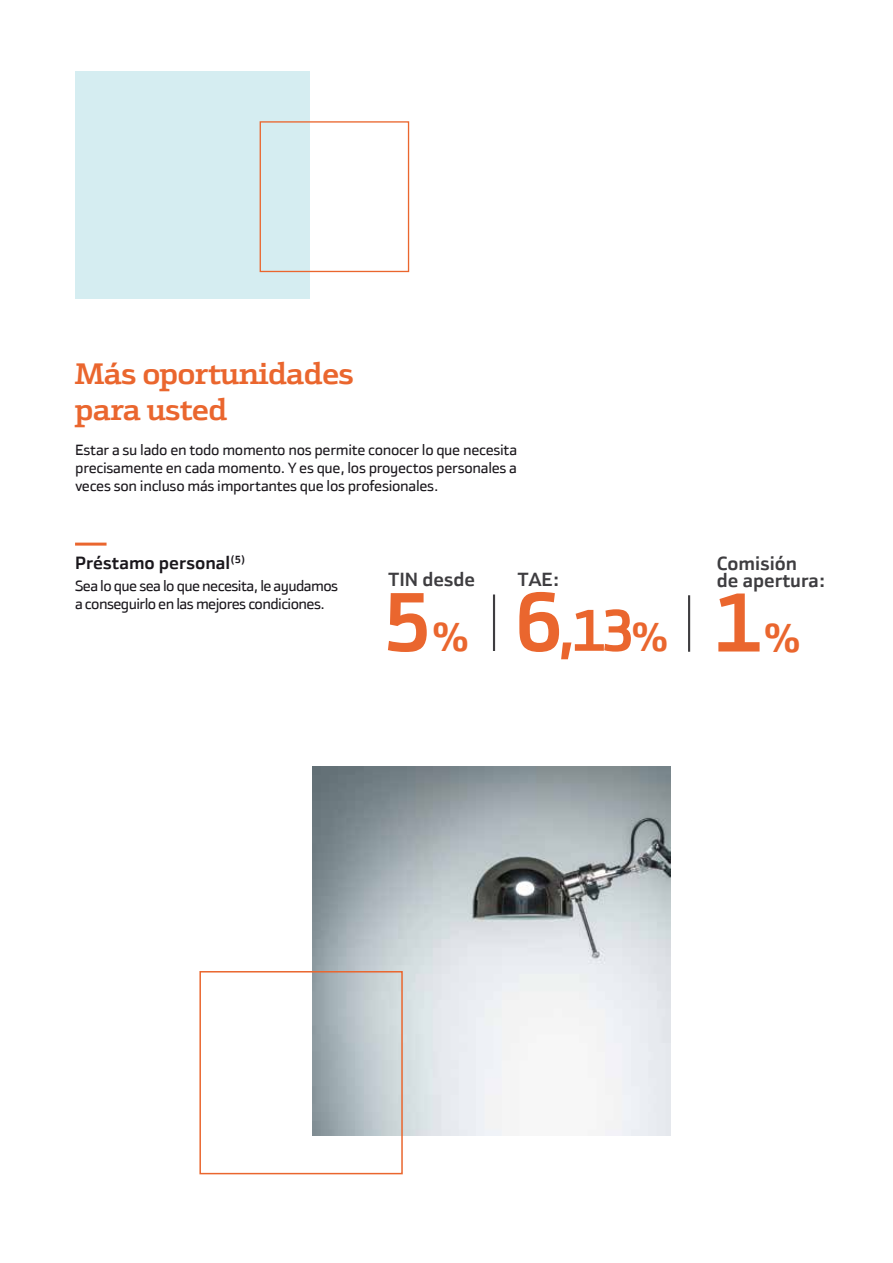
<style>
.page{position:relative;width:893px;height:1263px;background:#fff}
.page>*{position:absolute;margin:0;border:0;box-sizing:border-box;transform-origin:0 0}
.t1{font:700 84px "Bankinter Sans";color:#ea662e}
.t2{font:700 59.25px "Bankinter Sans";color:#ea662e}
.t3{font:700 30px/36px "Bankinter";letter-spacing:-.025em;color:#ea662e}
.t4{font:700 19.35px/17.1px "Bankinter Sans";color:#3e3d40}
.t5{font:700 18px "Bankinter Sans";color:#1a171c}
.t6{font:15px/18px "Bankinter Sans";letter-spacing:-.04em;color:#1a171c}
.s1{font-size:84px}
.s2{font-size:40.8px}
</style>
<div class="page">
<img style="left:312px;top:766px;width:359px;height:369px">
<hr style="left:493px;top:594px;width:2px;height:57px;background:#3e3d40">
<hr style="left:688px;top:595px;width:2px;height:57px;background:#3e3d40">
<div style="left:75px;top:71px;width:235px;height:227px;background:#d5edf1"></div>
<hr style="left:75px;top:543px;width:32px;height:3px;background:#ea662e">
<div style="left:260px;top:121px;width:149px;height:151px;border:1px solid #ea662e"></div>
<div style="left:199px;top:971px;width:204px;height:203px;border:2px solid #ea662e"></div>
<h3 class="t3" style="left:75px;top:356px;width:280px">Más oportunidades para usted</h3>
<p class="t6" style="left:75px;top:440px;width:443px;text-align:justify">Estar a su lado en todo momento nos permite conocer lo que necesita precisamente en cada momento. Y es que, los proyectos personales a veces son incluso más importantes que los profesionales.</p>
<p class="t5" style="left:75px;top:552px;width:172px">Préstamo personal<sup>(5)</sup></p>
<p class="t6" style="left:75px;top:577px;width:265px">Sea lo que sea lo que necesita, le ayudamos a conseguirlo en las mejores condiciones.</p>
<p class="t4" style="left:388px;top:571px;width:89px">TIN desde</p>
<p class="t4" style="left:518px;top:571px;width:43px">TAE:</p>
<h2 class="t2" style="left:382px;top:594px;width:287px"><span class="s1">5</span><span class="s2">%</span> <span class="s1">6</span>,13<span class="s2">%</span></h2>
<p class="t4" style="left:717px;top:554px;width:109px">Comisión<br>de apertura:</p>
<h1 class="t1" style="left:712px;top:571px;width:89px">1<span class="s2">%</span></h1>
</div>
